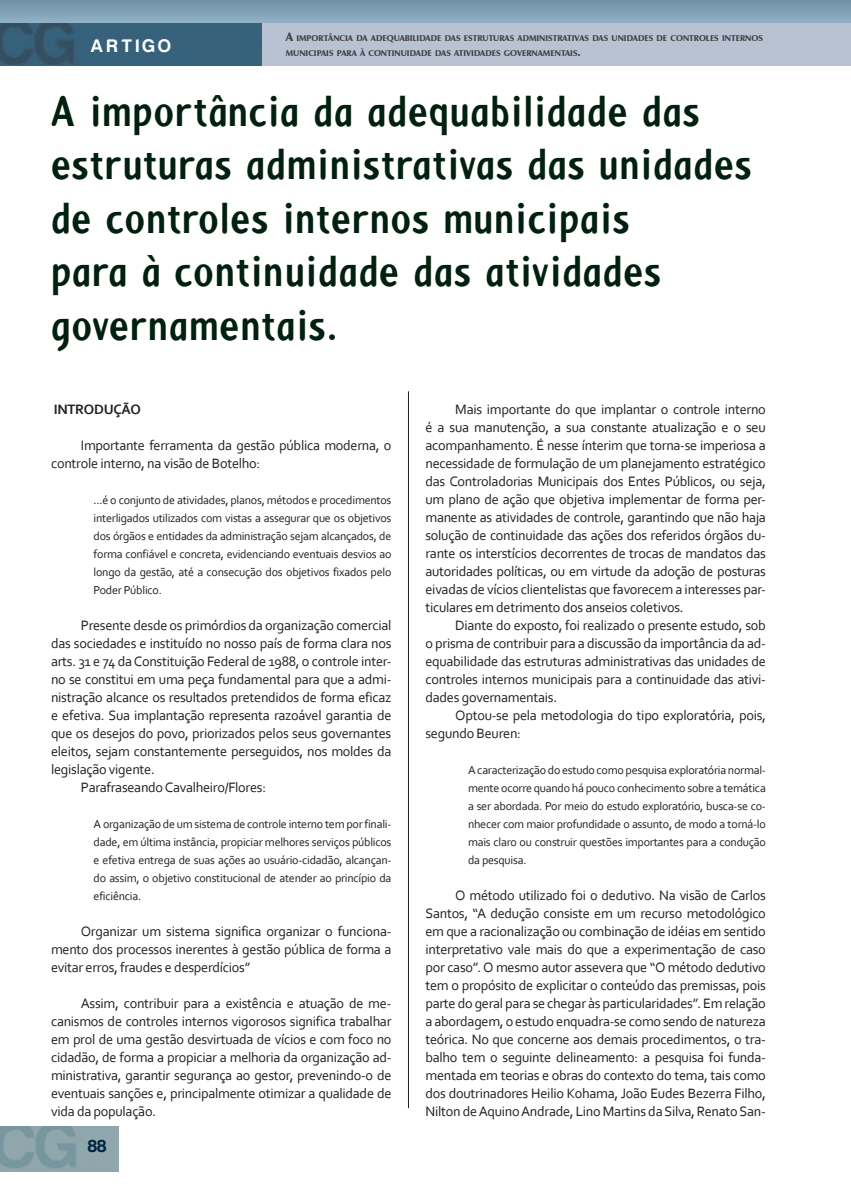
<style>
.page{position:relative;width:851px;height:1191px;background:#fff}
.page>*{position:absolute;margin:0;border:0;box-sizing:border-box;transform-origin:0 0}
.TEXTO_CORRIDO{font:45px/53.6px "Anna";letter-spacing:.02em;color:#02200f}
.TEXTO_CORRIDO-2{font:700 18.75px "Harabara";letter-spacing:.2em;color:#fff}
.TEXTO_CORRIDO-3{font:700 18px "Harabara";color:#00263f}
.artigo_texto_normal{font:14.25px/18px "Corbel";letter-spacing:-.02em;color:#231f20;text-align:justify}
.Artigo_subtítulos{font:700 14.25px "Corbel";letter-spacing:-.02em;color:#231f20}
.citacao_artigo{font:12px/18px "Corbel";letter-spacing:-.02em;color:#231f20;text-align:justify}
.TEXTO_CORRIDO-4{font:900 8.4px/15px "Zapf Humanist 601 BT";color:#3e3e3f}
.s1{font-size:12px}
</style>
<div class="page">
<hr style="left:408px;top:391px;width:1px;height:717px;background:#231f20">
<svg style="left:0;top:0;width:850px;height:23px;background:#7fa1b6"></svg>
<img style="left:0;top:23px;width:262px;height:43px">
<img style="left:0;top:1126px;width:119px;height:45px">
<div style="left:262px;top:23px;width:588px;height:43px;background:#b8c2d3"></div>
<p class="TEXTO_CORRIDO-2" style="left:91px;top:36px;width:82px">ARTIGO</p>
<p class="TEXTO_CORRIDO-4" style="left:286px;top:31px;width:478px"><span class="s1">A</span> IMPORTÂNCIA DA ADEQUABILIDADE DAS ESTRUTURAS ADMINISTRATIVAS DAS UNIDADES DE CONTROLES INTERNOS<br>MUNICIPAIS PARA À CONTINUIDADE DAS ATIVIDADES GOVERNAMENTAIS<span class="s1">.</span></p>
<p class="TEXTO_CORRIDO" style="left:51px;top:83px;width:702px">A importância da adequabilidade das estruturas administrativas das unidades de controles internos municipais<br>para à continuidade das atividades governamentais.</p>
<p class="Artigo_subtítulos" style="left:54px;top:400px;width:89px">INTRODUÇÃO</p>
<p class="artigo_texto_normal" style="left:51px;top:436px;width:342px;text-indent:30px">Importante ferramenta da gestão pública moderna, o controle interno, na visão de Botelho:</p>
<p class="citacao_artigo" style="left:94px;top:491px;width:299px">...é o conjunto de atividades, planos, métodos e procedimentos interligados utilizados com vistas a assegurar que os objetivos dos órgãos e entidades da administração sejam alcançados, de forma confiável e concreta, evidenciando eventuais desvios ao longo da gestão, até a consecução dos objetivos fixados pelo Poder Público.</p>
<p class="artigo_texto_normal" style="left:51px;top:616px;width:342px;text-indent:30px">Presente desde os primórdios da organização comercial das sociedades e instituído no nosso país de forma clara nos arts. 31 e 74 da Constituição Federal de 1988, o controle inter&shy;no se constitui em uma peça fundamental para que a admi&shy;nistração alcance os resultados pretendidos de forma eficaz e efetiva. Sua implantação representa razoável garantia de que os desejos do povo, priorizados pelos seus governantes eleitos, sejam constantemente perseguidos, nos moldes da legislação vigente.</p>
<p class="artigo_texto_normal" style="left:81px;top:778px;width:187px">Parafraseando Cavalheiro/Flores:</p>
<p class="citacao_artigo" style="left:94px;top:815px;width:299px">A organização de um sistema de controle interno tem por finali&shy;dade, em última instância, propiciar melhores serviços públicos e efetiva entrega de suas ações ao usuário-cidadão, alcançan&shy;do assim, o objetivo constitucional de atender ao princípio da eficiência.</p>
<p class="artigo_texto_normal" style="left:51px;top:922px;width:342px;text-indent:30px">Organizar um sistema significa organizar o funciona&shy;mento dos processos inerentes à gestão pública de forma a evitar erros, fraudes e desperdícios”</p>
<p class="artigo_texto_normal" style="left:51px;top:994px;width:342px;text-indent:30px">Assim, contribuir para a existência e atuação de me&shy;canismos de controles internos vigorosos significa trabalhar em prol de uma gestão desvirtuada de vícios e com foco no cidadão, de forma a propiciar a melhoria da organização ad&shy;ministrativa, garantir segurança ao gestor, prevenindo-o de eventuais sanções e, principalmente otimizar a qualidade de vida da população.</p>
<p class="TEXTO_CORRIDO-3" style="left:88px;top:1137px;width:20px">88</p>
<p class="artigo_texto_normal" style="left:425px;top:400px;width:342px;text-indent:30px">Mais importante do que implantar o controle interno é a sua manutenção, a sua constante atualização e o seu acompanhamento. É nesse ínterim que torna-se imperiosa a necessidade de formulação de um planejamento estratégico das Controladorias Municipais dos Entes Públicos, ou seja, um plano de ação que objetiva implementar de forma per&shy;manente as atividades de controle, garantindo que não haja solução de continuidade das ações dos referidos órgãos du&shy;rante os interstícios decorrentes de trocas de mandatos das autoridades políticas, ou em virtude da adoção de posturas eivadas de vícios clientelistas que favorecem a interesses par&shy;ticulares em detrimento dos anseios coletivos.</p>
<p class="artigo_texto_normal" style="left:425px;top:616px;width:342px;text-indent:30px">Diante do exposto, foi realizado o presente estudo, sob o prisma de contribuir para a discussão da importância da ad&shy;equabilidade das estruturas administrativas das unidades de controles internos municipais para a continuidade das ativi&shy;dades governamentais.</p>
<p class="artigo_texto_normal" style="left:425px;top:706px;width:342px;text-indent:30px">Optou-se pela metodologia do tipo exploratória, pois, segundo Beuren:</p>
<p class="citacao_artigo" style="left:468px;top:761px;width:299px">A caracterização do estudo como pesquisa exploratória normal&shy;mente ocorre quando há pouco conhecimento sobre a temática a ser abordada. Por meio do estudo exploratório, busca-se co&shy;nhecer com maior profundidade o assunto, de modo a torná-lo mais claro ou construir questões importantes para a condução da pesquisa.</p>
<p class="artigo_texto_normal" style="left:425px;top:886px;width:342px;text-indent:30px">O método utilizado foi o dedutivo. Na visão de Carlos Santos, “A dedução consiste em um recurso metodológico em que a racionalização ou combinação de idéias em sentido interpretativo vale mais do que a experimentação de caso por caso”. O mesmo autor assevera que “O método dedutivo tem o propósito de explicitar o conteúdo das premissas, pois parte do geral para se chegar às particularidades”. Em relação a abordagem, o estudo enquadra-se como sendo de natureza teórica. No que concerne aos demais procedimentos, o tra&shy;balho tem o seguinte delineamento: a pesquisa foi funda&shy;mentada em teorias e obras do contexto do tema, tais como dos doutrinadores Heilio Kohama, João Eudes Bezerra Filho, Nilton de Aquino Andrade, Lino Martins da Silva, Renato San-</p>
</div>
